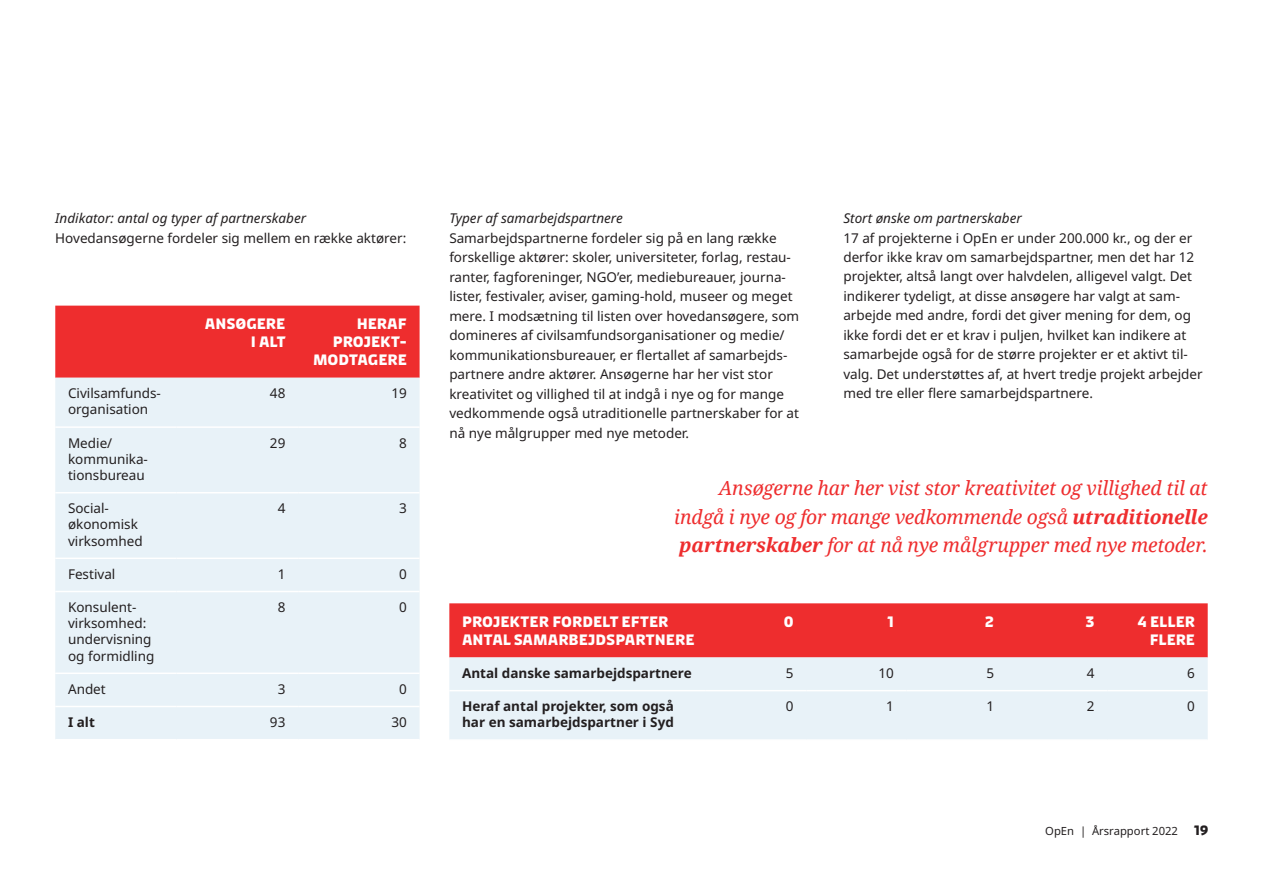
<style>
.page{position:relative;width:1263px;height:893px;background:#fff}
.page>*{position:absolute;margin:0;border:0;box-sizing:border-box;transform-origin:0 0}
.t1{font:italic 19.5px/28.5px "Noto Serif";letter-spacing:-.01em;color:#ee2d2e;text-align:justify}
.t2{font:700 15px/18px "Diplomacy Office";color:#fff;text-align:right}
.t3{font:13.5px/19.5px "Noto Sans";color:#231f20}
.t4{font:italic 13.5px "Noto Sans";color:#231f20}
.t5{font:700 13.5px/16.2px "Noto Sans";color:#231f20}
.t6{font:11.25px "Noto Sans";color:#231f20}
.s1{font-weight:700}
.s2{font-family:"Diplomacy Office";font-weight:700;font-size:13.5px}
</style>
<div class="page">
<div style="left:55px;top:306px;width:365px;height:72px;background:#ee2d2e"></div>
<div style="left:55px;top:378px;width:365px;height:361px;background:#e8f2f8"></div>
<hr style="left:55px;top:426px;width:122px;height:2px;background:#fff">
<hr style="left:177px;top:426px;width:121px;height:2px;background:#fff">
<hr style="left:298px;top:426px;width:122px;height:2px;background:#fff">
<hr style="left:55px;top:492px;width:122px;height:1px;background:#fff">
<hr style="left:177px;top:492px;width:121px;height:1px;background:#fff">
<hr style="left:298px;top:492px;width:122px;height:1px;background:#fff">
<hr style="left:55px;top:558px;width:122px;height:1px;background:#fff">
<hr style="left:177px;top:558px;width:121px;height:1px;background:#fff">
<hr style="left:298px;top:558px;width:122px;height:1px;background:#fff">
<hr style="left:55px;top:591px;width:122px;height:1px;background:#fff">
<hr style="left:177px;top:591px;width:121px;height:1px;background:#fff">
<hr style="left:298px;top:591px;width:122px;height:1px;background:#fff">
<hr style="left:55px;top:672px;width:122px;height:2px;background:#fff">
<hr style="left:177px;top:672px;width:121px;height:2px;background:#fff">
<hr style="left:298px;top:672px;width:122px;height:2px;background:#fff">
<hr style="left:55px;top:706px;width:122px;height:1px;background:#fff">
<hr style="left:177px;top:706px;width:121px;height:1px;background:#fff">
<hr style="left:298px;top:706px;width:122px;height:1px;background:#fff">
<div style="left:449px;top:603px;width:759px;height:54px;background:#ee2d2e"></div>
<div style="left:449px;top:657px;width:759px;height:82px;background:#e8f2f8"></div>
<hr style="left:449px;top:690px;width:257px;height:1px;background:#fff">
<hr style="left:706px;top:690px;width:100px;height:1px;background:#fff">
<hr style="left:806px;top:690px;width:101px;height:1px;background:#fff">
<hr style="left:907px;top:690px;width:100px;height:1px;background:#fff">
<hr style="left:1007px;top:690px;width:100px;height:1px;background:#fff">
<hr style="left:1107px;top:690px;width:101px;height:1px;background:#fff">
<p class="t4" style="left:55px;top:208px;width:252px">Indikator: antal og typer af partnerskaber</p>
<p class="t3" style="left:55px;top:228px;width:353px">Hovedansøgerne fordeler sig mellem en række aktører:</p>
<p class="t2" style="left:205px;top:314px;width:83px">ANSØGERE<br>I ALT</p>
<p class="t2" style="left:313px;top:314px;width:95px">HERAF<br>PROJEKT-<br>MODTAGERE</p>
<p class="t3" style="left:68px;top:385px;width:94px;line-height:16.2px">Civilsamfunds&shy;organisation</p>
<p class="t3" style="left:270px;top:384px;width:17px">48</p>
<p class="t3" style="left:391px;top:384px;width:17px">19</p>
<p class="t3" style="left:68px;top:435px;width:80px;line-height:16.2px">Medie/ kommunika&shy;tionsbureau</p>
<p class="t3" style="left:270px;top:433px;width:17px">29</p>
<p class="t3" style="left:399px;top:433px;width:9px">8</p>
<p class="t3" style="left:68px;top:500px;width:76px;line-height:16.2px">Social&shy;økonomisk virksomhed</p>
<p class="t3" style="left:278px;top:499px;width:9px">4</p>
<p class="t3" style="left:399px;top:499px;width:9px">3</p>
<p class="t3" style="left:68px;top:564px;width:49px">Festival</p>
<p class="t3" style="left:278px;top:564px;width:9px">1</p>
<p class="t3" style="left:399px;top:564px;width:9px">0</p>
<p class="t3" style="left:68px;top:599px;width:88px;line-height:16.2px">Konsulent&shy;virksomhed: undervisning og formidling</p>
<p class="t3" style="left:278px;top:597px;width:9px">8</p>
<p class="t3" style="left:399px;top:597px;width:9px">0</p>
<p class="t3" style="left:68px;top:679px;width:39px">Andet</p>
<p class="t3" style="left:278px;top:679px;width:9px">3</p>
<p class="t3" style="left:399px;top:679px;width:9px">0</p>
<p class="t5" style="left:68px;top:714px;width:28px">I alt</p>
<p class="t3" style="left:270px;top:712px;width:17px">93</p>
<p class="t3" style="left:391px;top:712px;width:17px">30</p>
<p class="t4" style="left:449px;top:208px;width:175px">Typer af samarbejdspartnere</p>
<p class="t3" style="left:449px;top:228px;width:351px">Samarbejdspartnerne fordeler sig på en lang række forskellige aktører: skoler, universiteter, forlag, restau&shy;ranter, fagforeninger, NGO’er, mediebureauer, journa&shy;lister, festivaler, aviser, gaming-hold, museer og meget mere. I modsætning til listen over hovedansøgere, som domineres af civilsamfundsorganisationer og medie/ kommunikationsbureauer, er flertallet af samarbejds&shy;partnere andre aktører. Ansøgerne har her vist stor kreativitet og villighed til at indgå i nye og for mange vedkommende også utraditionelle partnerskaber for at nå nye målgrupper med nye metoder.</p>
<p class="t4" style="left:843px;top:208px;width:180px">Stort ønske om partnerskaber</p>
<p class="t3" style="left:843px;top:228px;width:361px">17 af projekterne i OpEn er under 200.000 kr., og der er derfor ikke krav om samarbejdspartner, men det har 12 projekter, altså langt over halvdelen, alligevel valgt. Det indikerer tydeligt, at disse ansøgere har valgt at sam&shy;arbejde med andre, fordi det giver mening for dem, og ikke fordi det er et krav i puljen, hvilket kan indikere at samarbejde også for de større projekter er et aktivt til&shy;valg. Det understøttes af, at hvert tredje projekt arbejder med tre eller flere samarbejdspartnere.</p>
<h1 class="t1" style="left:674px;top:473px;width:535px;text-indent:45px">Ansøgerne har her vist stor kreativitet og villighed til at indgå i nye og for mange vedkommende også <span class="s1">utraditionelle partnerskaber</span> for at nå nye målgrupper med nye metoder.</h1>
<p class="t2" style="left:462px;top:612px;width:234px;text-align:left">PROJEKTER FORDELT EFTER<br>ANTAL SAMARBEJDSPARTNERE</p>
<p class="t2" style="left:784px;top:612px;width:11px">0</p>
<p class="t2" style="left:887px;top:612px;width:8px">1</p>
<p class="t2" style="left:985px;top:612px;width:11px">2</p>
<p class="t2" style="left:1086px;top:612px;width:10px">3</p>
<p class="t2" style="left:1137px;top:612px;width:59px">4 ELLER<br>FLERE</p>
<p class="t5" style="left:462px;top:665px;width:231px">Antal danske samarbejdspartnere</p>
<p class="t3" style="left:786px;top:663px;width:9px">5</p>
<p class="t3" style="left:878px;top:663px;width:17px">10</p>
<p class="t3" style="left:986px;top:663px;width:9px">5</p>
<p class="t3" style="left:1087px;top:663px;width:9px">4</p>
<p class="t3" style="left:1187px;top:663px;width:9px">6</p>
<p class="t5" style="left:462px;top:698px;width:213px">Heraf antal projekter, som også har en samarbejdspartner i Syd</p>
<p class="t3" style="left:786px;top:697px;width:9px">0</p>
<p class="t3" style="left:886px;top:697px;width:9px">1</p>
<p class="t3" style="left:986px;top:697px;width:9px">1</p>
<p class="t3" style="left:1087px;top:697px;width:9px">2</p>
<p class="t3" style="left:1187px;top:697px;width:9px">0</p>
<p class="t6" style="left:1045px;top:825px;width:165px">OpEn | Årsrapport 2022 <span class="s2">19</span></p>
</div>
